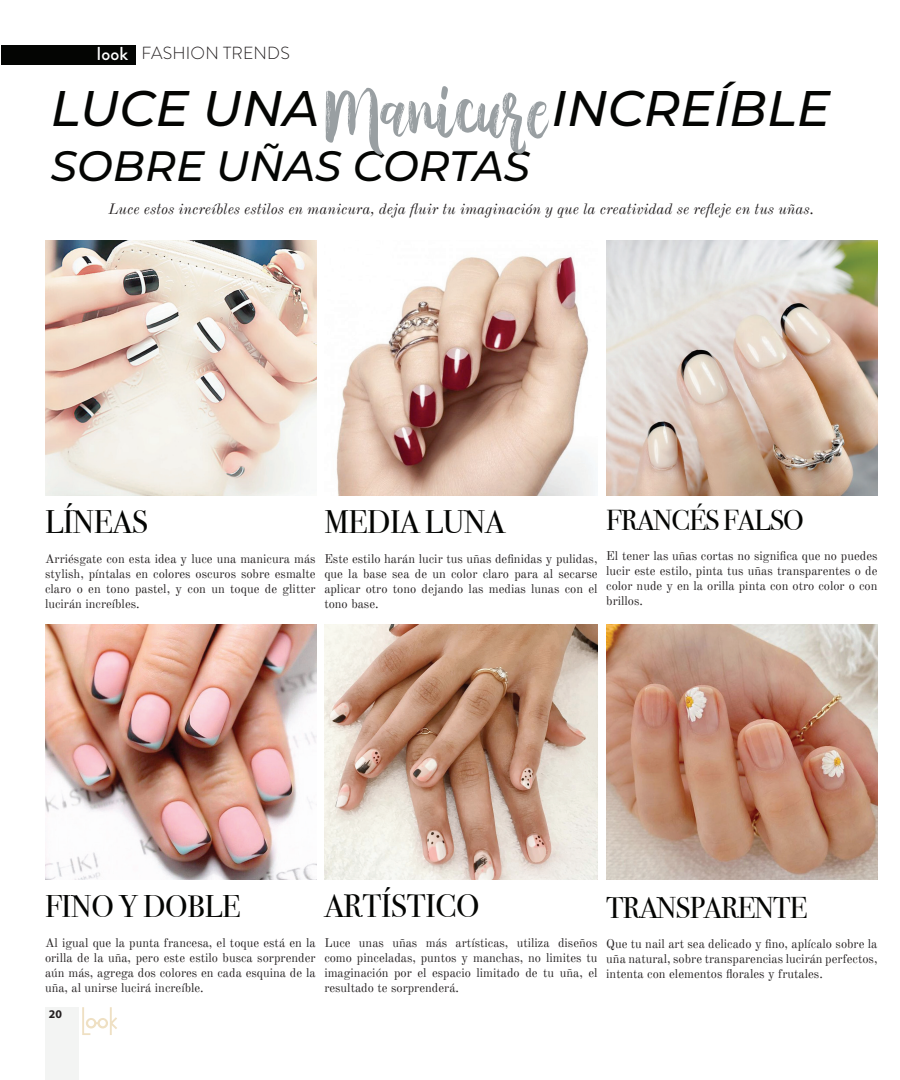
<style>
.page{position:relative;width:900px;height:1080px;background:#fff}
.page>*{position:absolute;margin:0;border:0;box-sizing:border-box;transform-origin:0 0}
.t1{font:57.5px "Austhina Brush Calligraphy Scratch";color:#999fa2}
.t2{font:italic 500 50px "Montserrat";color:#040503}
.t3{font:italic 500 42.5px "Montserrat";color:#040503}
.t4{font:32.5px "Bodoni Svty Two ITCTT";letter-spacing:-.01em;color:#040503}
.t5{font:31.25px "Bodoni Svty Two ITCTT";letter-spacing:-.01em;color:#040503}
.t6{font:30px "Bodoni Svty Two ITCTT";letter-spacing:-.03em;color:#040503}
.t7{font:28.75px "Bodoni Svty Two ITCTT";letter-spacing:-.03em;color:#040503}
.t8{font:300 17.5px "Brandon Grotesque";letter-spacing:.01em;color:#231f20}
.t9{font:italic 15px "Old Standard TT";color:#231f20}
.t10{font:12.5px/15px "Old Standard TT";color:#231f20;text-align:justify}
.t11{font:700 11.75px "Myriad Pro";color:#231f20}
.s1{font-weight:500;font-size:18.75px;color:#fff}
</style>
<div class="page">
<div style="left:1px;top:45px;width:135px;height:19px;background:#040503"></div>
<div style="left:45px;top:1008px;width:34px;height:72px;background:#f3f4f3"></div>
<svg style="left:82px;top:1007px;width:35px;height:28px"></svg>
<img style="left:45px;top:240px;width:271px;height:255px">
<img style="left:45px;top:624px;width:271px;height:256px">
<img style="left:336px;top:256px;width:262px;height:239px">
<img style="left:324px;top:624px;width:274px;height:256px">
<img style="left:606px;top:240px;width:272px;height:255px">
<img style="left:606px;top:624px;width:272px;height:256px">
<h3 class="t8" style="left:97px;top:41px;width:194px"><span class="s1">look</span> FASHION TRENDS</h3>
<h2 class="t2" style="left:51px;top:73px;width:270px">LUCE UNA</h2>
<h2 class="t2" style="left:552px;top:73px;width:280px">INCREÍBLE</h2>
<h3 class="t3" style="left:51px;top:136px;width:481px">SOBRE UÑAS CORTAS</h3>
<h1 class="t1" style="left:325px;top:88px;width:225px">Manicure</h1>
<p class="t9" style="left:108px;top:197px;width:707px">Luce estos increíbles estilos en manicura, deja fluir tu imaginación y que la creatividad se refleje en tus uñas.</p>
<h3 class="t4" style="left:45px;top:496px;width:104px">LÍNEAS</h3>
<p class="t10" style="left:45px;top:551px;width:272px">Arriésgate con esta idea y luce una manicura más stylish, píntalas en colores oscuros sobre esmalte claro o en tono pastel, y con un toque de glitter lucirán increíbles.</p>
<h3 class="t4" style="left:324px;top:496px;width:182px">MEDIA LUNA</h3>
<p class="t10" style="left:324px;top:551px;width:275px">Este estilo harán lucir tus uñas definidas y pulidas, que la base sea de un color claro para al secarse aplicar otro tono dejando las medias lunas con el tono base.</p>
<h3 class="t7" style="left:606px;top:496px;width:199px">FRANCÉS FALSO</h3>
<p class="t10" style="left:606px;top:547px;width:273px">El tener las uñas cortas no significa que no puedes lucir este estilo, pinta tus uñas transparentes o de color nude y en la orilla pinta con otro color o con brillos.</p>
<h3 class="t5" style="left:45px;top:881px;width:197px">FINO Y DOBLE</h3>
<p class="t10" style="left:45px;top:934px;width:272px">Al igual que la punta francesa, el toque está en la orilla de la uña, pero este estilo busca sorprender aún más, agrega dos colores en cada esquina de la uña, al unirse lucirá increíble.</p>
<p class="t11" style="left:49px;top:1007px;width:15px">20</p>
<h3 class="t4" style="left:324px;top:879px;width:157px">ARTÍSTICO</h3>
<p class="t10" style="left:324px;top:934px;width:275px">Luce unas uñas más artísticas, utiliza diseños como pinceladas, puntos y manchas, no limites tu imaginación por el espacio limitado de tu uña, el resultado te sorprenderá.</p>
<h3 class="t6" style="left:606px;top:883px;width:203px">TRANSPARENTE</h3>
<p class="t10" style="left:606px;top:935px;width:273px">Que tu nail art sea delicado y fino, aplícalo sobre la uña natural, sobre transparencias lucirán perfectos, intenta con elementos florales y frutales.</p>
</div>
